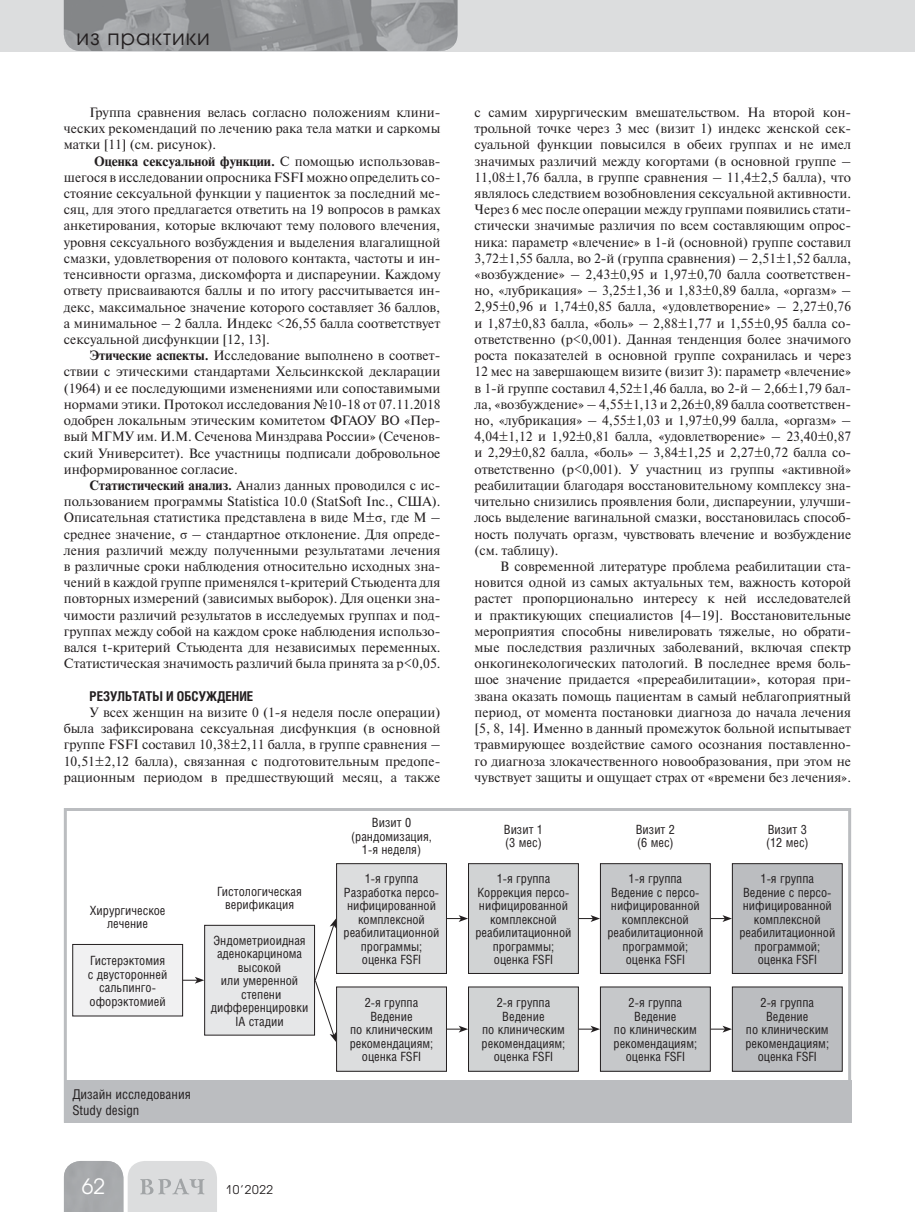
<style>
.page{position:relative;width:915px;height:1212px;background:#fff}
.page>*{position:absolute;margin:0;border:0;box-sizing:border-box;transform-origin:0 0}
.t1{font:21px "Avant Garde Gothic C";letter-spacing:.05em;color:#231f20}
.t2{font:21px "Avant Garde Gothic C";color:#fff}
.t3{font:13.5px/16.2px "Newton C";color:#231f20;text-align:justify}
.t4{font:13.5px/16.2px "Helios Cond C";color:#231f20}
.t5{font:700 13.5px "Helios Cond C";color:#231f20}
.t6{font:12.75px/13.5px "Helios Cond C";color:#231f20;text-align:center}
.t7{font:12px "Avant Garde Gothic C";letter-spacing:.05em;color:#231f20}
.s1{font-weight:700}
.s2{font-family:"Times New Roman"}
</style>
<div class="page">
<div style="left:0;top:0;width:914px;height:51px;background:#dcddde"></div>
<svg style="left:64px;top:1161px;width:153px;height:51px;background:#c7c8ca"></svg>
<img style="left:64px;top:0;width:393px;height:51px">
<div style="left:64px;top:808px;width:786px;height:315px;border:3px solid #bbbdc0"></div>
<div style="left:64px;top:1080px;width:786px;height:43px;background:#bbbdc0"></div>
<div style="left:73px;top:944px;width:109px;height:72px;background:#f1f1f2"></div>
<div style="left:72px;top:944px;width:111px;height:72px;border:1px solid #231f20"></div>
<div style="left:204px;top:925px;width:110px;height:110px;background:#e6e7e8"></div>
<div style="left:204px;top:925px;width:111px;height:110px;border:1px solid #231f20"></div>
<div style="left:336px;top:864px;width:110px;height:109px;background:#dcddde"></div>
<div style="left:336px;top:863px;width:110px;height:111px;border:1px solid #231f20"></div>
<div style="left:468px;top:864px;width:110px;height:109px;background:#d1d3d4"></div>
<div style="left:468px;top:863px;width:110px;height:111px;border:1px solid #231f20"></div>
<div style="left:600px;top:864px;width:110px;height:109px;background:#c6c8ca"></div>
<div style="left:600px;top:863px;width:110px;height:111px;border:1px solid #231f20"></div>
<div style="left:732px;top:864px;width:110px;height:109px;background:#bbbdc0"></div>
<div style="left:731px;top:863px;width:111px;height:111px;border:1px solid #231f20"></div>
<div style="left:336px;top:987px;width:110px;height:84px;background:#dcddde"></div>
<div style="left:468px;top:987px;width:110px;height:84px;background:#d1d3d4"></div>
<div style="left:600px;top:987px;width:110px;height:84px;background:#c6c8ca"></div>
<div style="left:732px;top:987px;width:110px;height:84px;background:#bbbdc0"></div>
<svg style="left:446px;top:915px;width:22px;height:7px"></svg>
<svg style="left:578px;top:915px;width:22px;height:7px"></svg>
<svg style="left:710px;top:915px;width:21px;height:7px"></svg>
<svg style="left:446px;top:1026px;width:22px;height:6px"></svg>
<svg style="left:578px;top:1026px;width:22px;height:6px"></svg>
<svg style="left:710px;top:1026px;width:21px;height:6px"></svg>
<svg style="left:314px;top:918px;width:22px;height:124px"></svg>
<svg style="left:183px;top:977px;width:21px;height:7px"></svg>
<h1 class="t1" style="left:77px;top:27px;width:135px">из практики</h1>
<p class="t3" style="left:64px;top:106px;width:378px;text-indent:26px">Группа сравнения велась согласно положениям клини&shy;ческих рекомендаций по лечению рака тела матки и саркомы матки [11] (см. рисунок).</p>
<p class="t3" style="left:64px;top:154px;width:378px;text-indent:30px"><span class="s1">Оценка сексуальной функции.</span> С помощью использовав&shy;шегося в исследовании опросника FSFI можно определить со&shy;стояние сексуальной функции у пациенток за последний ме&shy;сяц, для этого предлагается ответить на 19 вопросов в рамках анкетирования, которые включают тему полового влечения, уровня сексуального возбуждения и выделения влагалищной смазки, удовлетворения от полового контакта, частоты и ин&shy;тенсивности оргазма, дискомфорта и диспареунии. Каждому ответу присваиваются баллы и по итогу рассчитывается ин&shy;декс, максимальное значение которого составляет 36 баллов, а минимальное – 2 балла. Индекс &lt;26,55 балла соответствует сексуальной дисфункции [12, 13].</p>
<p class="t3" style="left:64px;top:349px;width:378px;text-indent:26px"><span class="s1">Этические аспекты.</span> Исследование выполнено в соответ&shy;ствии с этическими стандартами Хельсинкской декларации (1964) и ее последующими изменениями или сопоставимыми нормами этики. Протокол исследования №10-18 от 07.11.2018 одобрен локальным этическим комитетом ФГАОУ ВО «Пер&shy;вый МГМУ им. И.М. Сеченова Минздрава России» (Сеченов&shy;ский Университет). Все участницы подписали добровольное информированное согласие.</p>
<p class="t3" style="left:64px;top:479px;width:378px;text-indent:26px"><span class="s1">Статистический анализ.</span> Анализ данных проводился с ис&shy;пользованием программы Statistica 10.0 (StatSoft Inc., США).<br>Описательная статистика представлена в виде M±<span class="s2">σ</span>, где М – среднее значение, <span class="s2">σ</span> – стандартное отклонение. Для опреде&shy;ления различий между полученными результатами лечения в различные сроки наблюдения относительно исходных зна&shy;чений в каждой группе применялся t-критерий Стьюдента для повторных измерений (зависимых выборок). Для оценки зна&shy;чимости различий результатов в исследуемых группах и под&shy;группах между собой на каждом сроке наблюдения использо&shy;вался t-критерий Стьюдента для независимых переменных.<br>Статистическая значимость различий была принята за p&lt;0,05.</p>
<p class="t5" style="left:89px;top:691px;width:165px">РЕЗУЛЬТАТЫ И ОБСУЖДЕНИЕ</p>
<p class="t3" style="left:64px;top:706px;width:378px;text-indent:26px">У всех женщин на визите 0 (1-я неделя после операции) была зафиксирована сексуальная дисфункция (в основной группе FSFI составил 10,38±2,11 балла, в группе сравнения – 10,51±2,12 балла), связанная с подготовительным предопе&shy;рационным периодом в предшествующий месяц, а также</p>
<p class="t3" style="left:474px;top:106px;width:378px">с самим хирургическим вмешательством. На второй кон&shy;трольной точке через 3 мес (визит 1) индекс женской сек&shy;суальной функции повысился в обеих группах и не имел значимых различий между когортами (в основной группе – 11,08±1,76 балла, в группе сравнения – 11,4±2,5 балла), что являлось следствием возобновления сексуальной активности.<br>Через 6 мес после операции между группами появились стати&shy;стически значимые различия по всем составляющим опрос&shy;ника: параметр «влечение» в 1-й (основной) группе составил 3,72±1,55 балла, во 2-й (группа сравнения) – 2,51±1,52 балла, «возбуждение» – 2,43±0,95 и 1,97±0,70 балла соответствен&shy;но, «лубрикация» – 3,25±1,36 и 1,83±0,89 балла, «оргазм» – 2,95±0,96 и 1,74±0,85 балла, «удовлетворение» – 2,27±0,76 и 1,87±0,83 балла, «боль» – 2,88±1,77 и 1,55±0,95 балла со&shy;ответственно (p&lt;0,001). Данная тенденция более значимого роста показателей в основной группе сохранилась и через 12 мес на завершающем визите (визит 3): параметр «влечение» в 1-й группе составил 4,52±1,46 балла, во 2-й – 2,66±1,79 бал&shy;ла, «возбуждение» – 4,55±1,13 и 2,26±0,89 балла соответствен&shy;но, «лубрикация» – 4,55±1,03 и 1,97±0,99 балла, «оргазм» – 4,04±1,12 и 1,92±0,81 балла, «удовлетворение» – 23,40±0,87 и 2,29±0,82 балла, «боль» – 3,84±1,25 и 2,27±0,72 балла со&shy;ответственно (p&lt;0,001). У участниц из группы «активной» реабилитации благодаря восстановительному комплексу зна&shy;чительно снизились проявления боли, диспареунии, улучши&shy;лось выделение вагинальной смазки, восстановилась способ&shy;ность получать оргазм, чувствовать влечение и возбуждение (см. таблицу).</p>
<p class="t3" style="left:474px;top:560px;width:378px;text-indent:26px">В современной литературе проблема реабилитации ста&shy;новится одной из самых актуальных тем, важность которой растет пропорционально интересу к ней исследователей и практикующих специалистов [4–19]. Восстановительные мероприятия способны нивелировать тяжелые, но обрати&shy;мые последствия различных заболеваний, включая спектр онкогинекологических патологий. В последнее время боль&shy;шое значение придается «пререабилитации», которая при&shy;звана оказать помощь пациентам в самый неблагоприятный период, от момента постановки диагноза до начала лечения [5, 8, 14]. Именно в данный промежуток больной испытывает травмирующее воздействие самого осознания поставленно&shy;го диагноза злокачественного новообразования, при этом не чувствует защиты и ощущает страх от «времени без лечения».</p>
<p class="t6" style="left:90px;top:905px;width:77px">Хирургическое лечение</p>
<p class="t6" style="left:88px;top:955px;width:81px">Гистерэктомия с двусторонней сальпинго&shy;офорэктомией</p>
<p class="t6" style="left:217px;top:886px;width:86px">Гистологическая верификация</p>
<p class="t6" style="left:211px;top:935px;width:99px">Эндометриоидная аденокарцинома высокой<br>или умеренной степени дифференцировки<br>IA стадии</p>
<p class="t4" style="left:72px;top:1087px;width:120px">Дизайн исследования<br>Study design</p>
<h1 class="t2" style="left:82px;top:1177px;width:25px">62</h1>
<p class="t7" style="left:225px;top:1184px;width:49px">10’2022</p>
<p class="t6" style="left:351px;top:817px;width:82px">Визит 0 (рандомизация,<br>1-я неделя)</p>
<p class="t6" style="left:503px;top:824px;width:41px;text-align:left">Визит 1 (3 мес)</p>
<p class="t6" style="left:635px;top:824px;width:41px;text-align:left">Визит 2 (6 мес)</p>
<p class="t6" style="left:765px;top:824px;width:44px;text-align:left">Визит 3 (12 мес)</p>
<p class="t6" style="left:343px;top:873px;width:97px">1-я группа<br>Разработка персо&shy;нифицированной комплексной реабилитационной программы; оценка FSFI</p>
<p class="t6" style="left:475px;top:873px;width:97px">1-я группа<br>Коррекция персо&shy;нифицированной комплексной реабилитационной программы; оценка FSFI</p>
<p class="t6" style="left:607px;top:873px;width:97px">1-я группа<br>Ведение с персо&shy;нифицированной комплексной реабилитационной программой; оценка FSFI</p>
<p class="t6" style="left:739px;top:873px;width:97px">1-я группа<br>Ведение с персо&shy;нифицированной комплексной реабилитационной программой; оценка FSFI</p>
<p class="t6" style="left:349px;top:997px;width:85px">2-я группа<br>Ведение<br>по клиническим рекомендациям; оценка FSFI</p>
<p class="t6" style="left:481px;top:997px;width:85px">2-я группа<br>Ведение<br>по клиническим рекомендациям; оценка FSFI</p>
<p class="t6" style="left:613px;top:997px;width:85px">2-я группа<br>Ведение<br>по клиническим рекомендациям; оценка FSFI</p>
<p class="t6" style="left:745px;top:997px;width:85px">2-я группа<br>Ведение<br>по клиническим рекомендациям; оценка FSFI</p>
</div>
